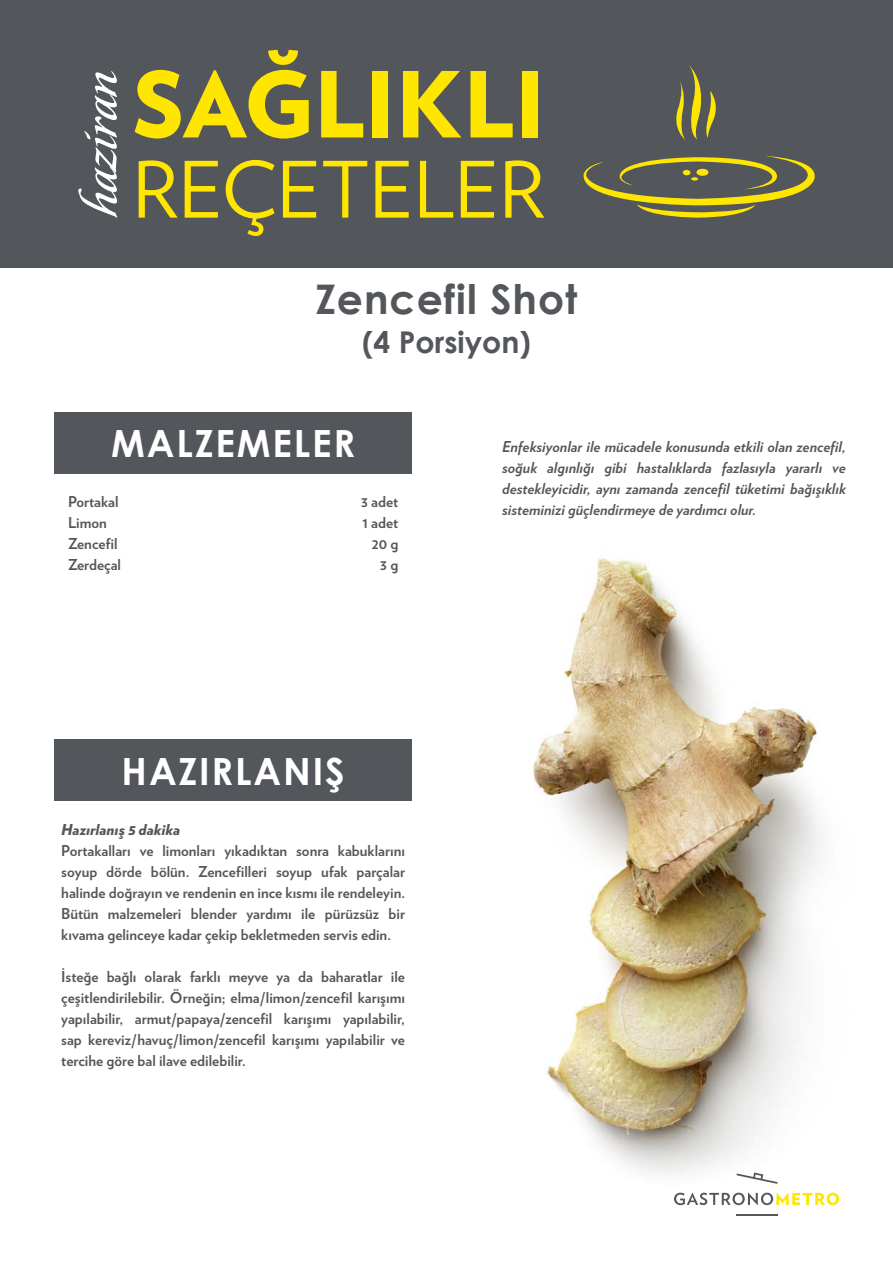
<style>
.page{position:relative;width:893px;height:1263px;background:#fff}
.page>*{position:absolute;margin:0;border:0;box-sizing:border-box;transform-origin:0 0}
.t1{font:900 90.75px "Verlag";color:#ffe601}
.t2{font:77.55px "Verlag";color:#ffe601}
.t3{font:700 40.8px "Century Gothic";letter-spacing:.025em;color:#53565a}
.t4{font:700 37.5px "Century Gothic";letter-spacing:.05em;color:#fff}
.t5{font:700 30px "Century Gothic";color:#53565a}
.t6{font:700 15px/21px "Verlag";color:#53565a;text-align:justify}
.t7{font:italic 700 15px/21px "Verlag";color:#53565a;text-align:justify}
.t8{font:italic 900 15px "Verlag";color:#53565a}
</style>
<div class="page">
<img style="left:533px;top:558px;width:289px;height:616px">
<div style="left:0;top:0;width:893px;height:268px;background:#53565a"></div>
<svg style="left:674px;top:1193px;width:165px;height:12px"></svg>
<hr style="left:736px;top:1214px;width:41px;height:2px;background:#53565a">
<svg style="left:736px;top:1172px;width:42px;height:12px"></svg>
<div style="left:55px;top:412px;width:357px;height:61px;background:#53565a"></div>
<div style="left:55px;top:740px;width:357px;height:61px;background:#53565a"></div>
<svg style="left:676px;top:65px;width:40px;height:75px"></svg>
<svg style="left:583px;top:156px;width:232px;height:62px"></svg>
<svg style="left:78px;top:71px;width:39px;height:147px"></svg>
<p class="t1" style="left:132px;top:30px;width:414px">SAĞLIKLI</p>
<p class="t2" style="left:132px;top:132px;width:414px">REÇETELER</p>
<p class="t3" style="left:315px;top:268px;width:263px">Zencefil Shot</p>
<p class="t5" style="left:362px;top:319px;width:170px">(4 Porsiyon)</p>
<p class="t4" style="left:111px;top:415px;width:246px">MALZEMELER</p>
<p class="t6" style="left:68px;top:491px;width:52px">Portakal</p>
<p class="t6" style="left:68px;top:512px;width:40px">Limon</p>
<p class="t6" style="left:68px;top:533px;width:51px">Zencefil</p>
<p class="t6" style="left:68px;top:554px;width:55px">Zerdeçal</p>
<p class="t6" style="left:361px;top:491px;width:39px">3 adet</p>
<p class="t6" style="left:362px;top:512px;width:37px">1 adet</p>
<p class="t6" style="left:372px;top:533px;width:28px">20 g</p>
<p class="t6" style="left:380px;top:554px;width:19px">3 g</p>
<p class="t4" style="left:122px;top:742px;width:225px">HAZIRLANIŞ</p>
<p class="t8" style="left:61px;top:817px;width:120px">Hazırlanış 5 dakika</p>
<p class="t6" style="left:61px;top:839px;width:345px">Portakalları ve limonları yıkadıktan sonra kabuklarını soyup dörde bölün. Zencefilleri soyup ufak parçalar halinde doğrayın ve rendenin en ince kısmı ile rendeleyin.<br>Bütün malzemeleri blender yardımı ile pürüzsüz bir kıvama gelinceye kadar çekip bekletmeden servis edin.</p>
<p class="t6" style="left:61px;top:965px;width:345px">İsteğe bağlı olarak farklı meyve ya da baharatlar ile çeşitlendirilebilir. Örneğin; elma/limon/zencefil karışımı yapılabilir, armut/papaya/zencefil karışımı yapılabilir, sap kereviz/havuç/limon/zencefil karışımı yapılabilir ve tercihe göre bal ilave edilebilir.</p>
<p class="t7" style="left:502px;top:435px;width:345px">Enfeksiyonlar ile mücadele konusunda etkili olan zencefil, soğuk algınlığı gibi hastalıklarda fazlasıyla yararlı ve destekleyicidir, aynı zamanda zencefil tüketimi bağışıklık sisteminizi güçlendirmeye de yardımcı olur.</p>
</div>
